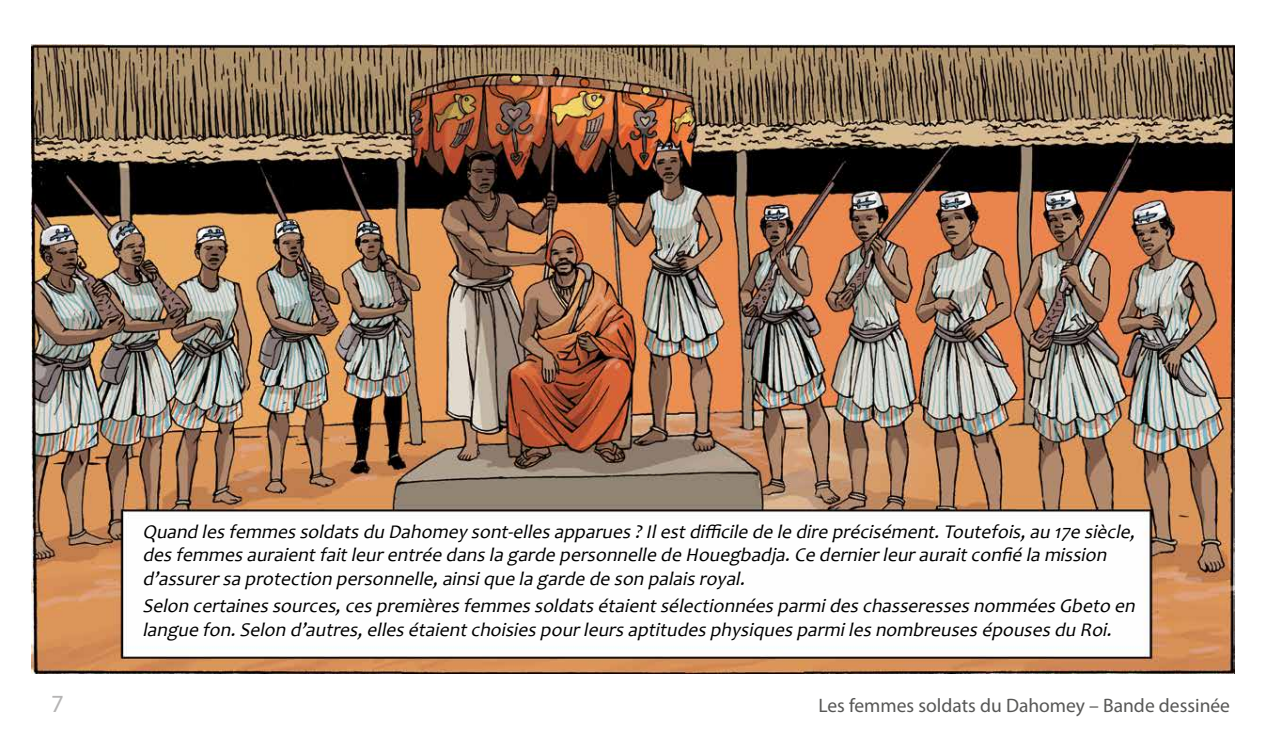
<style>
.page{position:relative;width:1276px;height:745px;background:#fff}
.page>*{position:absolute;margin:0;border:0;box-sizing:border-box;transform-origin:0 0}
.t1{font:24.75px "Myriad Pro";color:#b5b4b4}
.t2{font:italic 19.5px/23.4px "Candara";color:#000}
.t3{font:19.5px "Myriad Pro";color:#575756}
</style>
<div class="page">
<img style="left:32px;top:45px;width:1202px;height:628px">
<p class="t2" style="left:142px;top:519px;width:998px">Quand lesfemmessoldatsdu Dahomey sont-ellesapparues?Ilestdifficile de le dire précisément.Toutefois,au 17e siècle, desfemmesauraientfaitleurentrée dansla garde personnelle de Houegbadja.Ce dernierleurauraitconfié la mission d’assurersa protection personnelle,ainsique la garde de son palaisroyal.</p>
<p class="t2" style="left:142px;top:594px;width:998px">Selon certainessources,cespremièresfemmessoldatsétaientsélectionnéesparmideschasseressesnomméesGbeto en langue fon.Selon d’autres,ellesétaientchoisiespourleursaptitudesphysiquesparmilesnombreusesépousesdu Roi.</p>
<p class="t1" style="left:51px;top:688px;width:14px">7</p>
<p class="t3" style="left:818px;top:693px;width:413px">Les femmes soldats du Dahomey – Bande dessinée</p>
</div>
